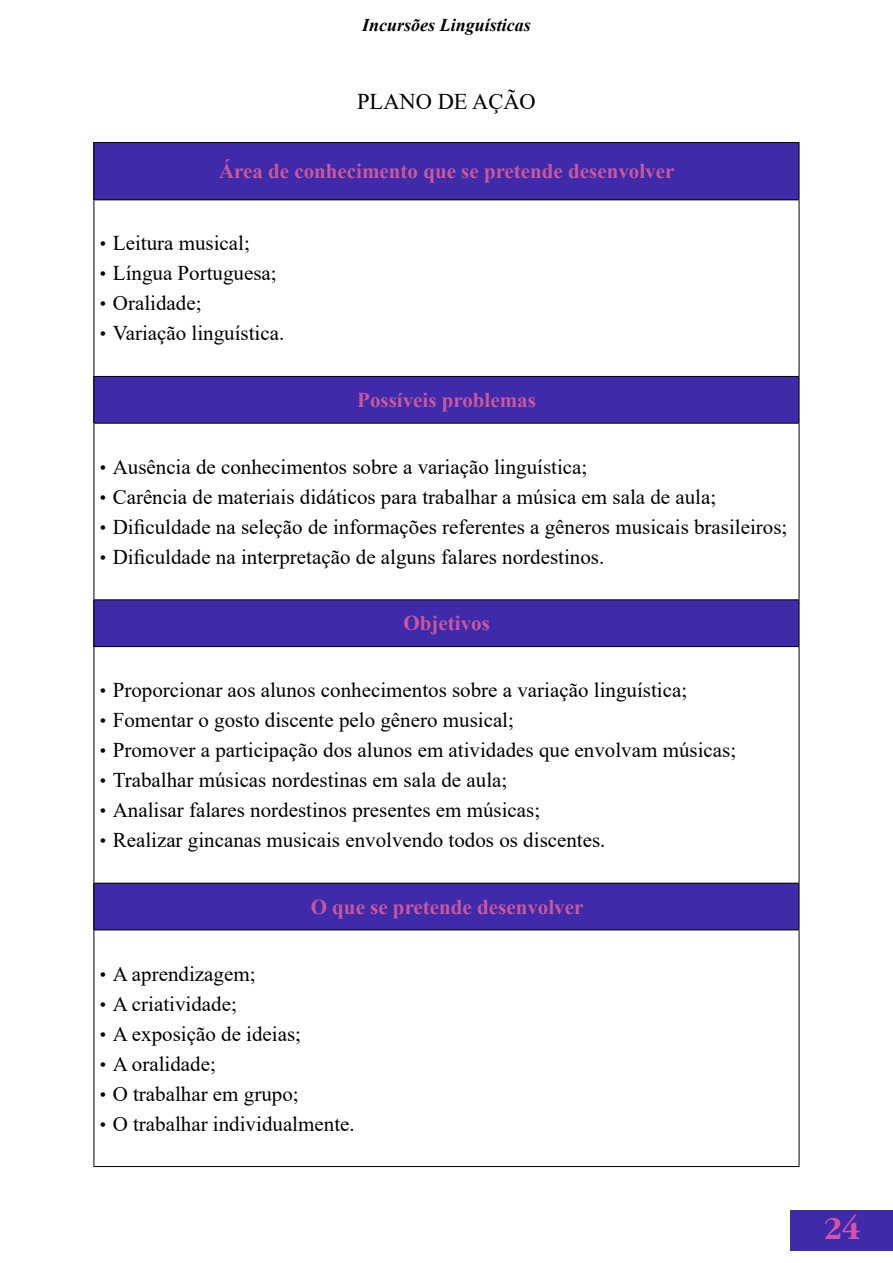
<style>
.page{position:relative;width:893px;height:1263px;background:#fff}
.page>*{position:absolute;margin:0;border:0;box-sizing:border-box;transform-origin:0 0}
.t1{font:900 33px "Garamond Black S Si";color:#d554a7}
.t2{font:22.5px "Times New Roman";color:#000}
.t3{font:21px "Times New Roman";color:#000}
.t4{font:700 21px "Times New Roman";color:#c9579c}
.t5{font:italic 700 18px "Times New Roman";color:#000}
.s1{font-family:"Arial";font-size:18px}
</style>
<div class="page">
<div style="left:791px;top:1210px;width:102px;height:40px;background:#3f2aa9"></div>
<div style="left:94px;top:143px;width:705px;height:57px;background:#3f2aa9"></div>
<div style="left:94px;top:376px;width:705px;height:47px;background:#3f2aa9"></div>
<div style="left:94px;top:600px;width:705px;height:47px;background:#3f2aa9"></div>
<div style="left:94px;top:883px;width:705px;height:47px;background:#3f2aa9"></div>
<hr style="left:94px;top:142px;width:705px;height:1px;background:#000">
<hr style="left:94px;top:199px;width:705px;height:1px;background:#000">
<hr style="left:94px;top:376px;width:705px;height:1px;background:#000">
<hr style="left:94px;top:423px;width:705px;height:1px;background:#000">
<hr style="left:94px;top:599px;width:705px;height:1px;background:#000">
<hr style="left:94px;top:646px;width:705px;height:1px;background:#000">
<hr style="left:94px;top:883px;width:705px;height:1px;background:#000">
<hr style="left:94px;top:929px;width:705px;height:1px;background:#000">
<hr style="left:94px;top:1166px;width:705px;height:1px;background:#000">
<hr style="left:94px;top:143px;width:1px;height:56px;background:#000">
<hr style="left:94px;top:200px;width:1px;height:176px;background:#000">
<hr style="left:94px;top:377px;width:1px;height:46px;background:#000">
<hr style="left:94px;top:424px;width:1px;height:175px;background:#000">
<hr style="left:94px;top:600px;width:1px;height:46px;background:#000">
<hr style="left:94px;top:647px;width:1px;height:236px;background:#000">
<hr style="left:94px;top:883px;width:1px;height:46px;background:#000">
<hr style="left:94px;top:930px;width:1px;height:236px;background:#000">
<hr style="left:799px;top:143px;width:1px;height:56px;background:#000">
<hr style="left:799px;top:200px;width:1px;height:176px;background:#000">
<hr style="left:799px;top:377px;width:1px;height:46px;background:#000">
<hr style="left:799px;top:424px;width:1px;height:175px;background:#000">
<hr style="left:799px;top:600px;width:1px;height:46px;background:#000">
<hr style="left:799px;top:647px;width:1px;height:236px;background:#000">
<hr style="left:799px;top:883px;width:1px;height:46px;background:#000">
<hr style="left:799px;top:930px;width:1px;height:236px;background:#000">
<p class="t5" style="left:362px;top:13px;width:170px">Incursões Linguísticas</p>
<p class="t2" style="left:357px;top:86px;width:180px">PLANO DE AÇÃO</p>
<p class="t4" style="left:219px;top:156px;width:457px">Área de conhecimento que se pretende desenvolver</p>
<p class="t3" style="left:100px;top:229px;width:152px"><span class="s1">•</span> Leitura musical;</p>
<p class="t3" style="left:100px;top:259px;width:178px"><span class="s1">•</span> Língua Portuguesa;</p>
<p class="t3" style="left:100px;top:289px;width:103px"><span class="s1">•</span> Oralidade;</p>
<p class="t3" style="left:100px;top:319px;width:186px"><span class="s1">•</span> Variação linguística.</p>
<p class="t4" style="left:357px;top:385px;width:180px">Possíveis problemas</p>
<p class="t3" style="left:100px;top:452px;width:489px"><span class="s1">•</span> Ausência de conhecimentos sobre a variação linguística;</p>
<p class="t3" style="left:100px;top:482px;width:618px"><span class="s1">•</span> Carência de materiais didáticos para trabalhar a música em sala de aula;</p>
<p class="t3" style="left:100px;top:512px;width:689px"><span class="s1">•</span> Dificuldade na seleção de informações referentes a gêneros musicais brasileiros;</p>
<p class="t3" style="left:100px;top:542px;width:506px"><span class="s1">•</span> Dificuldade na interpretação de alguns falares nordestinos.</p>
<p class="t4" style="left:403px;top:608px;width:88px">Objetivos</p>
<p class="t3" style="left:100px;top:675px;width:589px"><span class="s1">•</span> Proporcionar aos alunos conhecimentos sobre a variação linguística;</p>
<p class="t3" style="left:100px;top:705px;width:416px"><span class="s1">•</span> Fomentar o gosto discente pelo gênero musical;</p>
<p class="t3" style="left:100px;top:735px;width:638px"><span class="s1">•</span> Promover a participação dos alunos em atividades que envolvam músicas;</p>
<p class="t3" style="left:100px;top:765px;width:409px"><span class="s1">•</span> Trabalhar músicas nordestinas em sala de aula;</p>
<p class="t3" style="left:100px;top:795px;width:442px"><span class="s1">•</span> Analisar falares nordestinos presentes em músicas;</p>
<p class="t3" style="left:100px;top:825px;width:507px"><span class="s1">•</span> Realizar gincanas musicais envolvendo todos os discentes.</p>
<p class="t4" style="left:311px;top:891px;width:274px">O que se pretende desenvolver</p>
<p class="t3" style="left:100px;top:959px;width:157px"><span class="s1">•</span> A aprendizagem;</p>
<p class="t3" style="left:100px;top:989px;width:138px"><span class="s1">•</span> A criatividade;</p>
<p class="t3" style="left:100px;top:1019px;width:203px"><span class="s1">•</span> A exposição de ideias;</p>
<p class="t3" style="left:100px;top:1049px;width:117px"><span class="s1">•</span> A oralidade;</p>
<p class="t3" style="left:100px;top:1079px;width:200px"><span class="s1">•</span> O trabalhar em grupo;</p>
<p class="t3" style="left:100px;top:1109px;width:256px"><span class="s1">•</span> O trabalhar individualmente.</p>
<h1 class="t1" style="left:823px;top:1210px;width:38px">24</h1>
</div>
